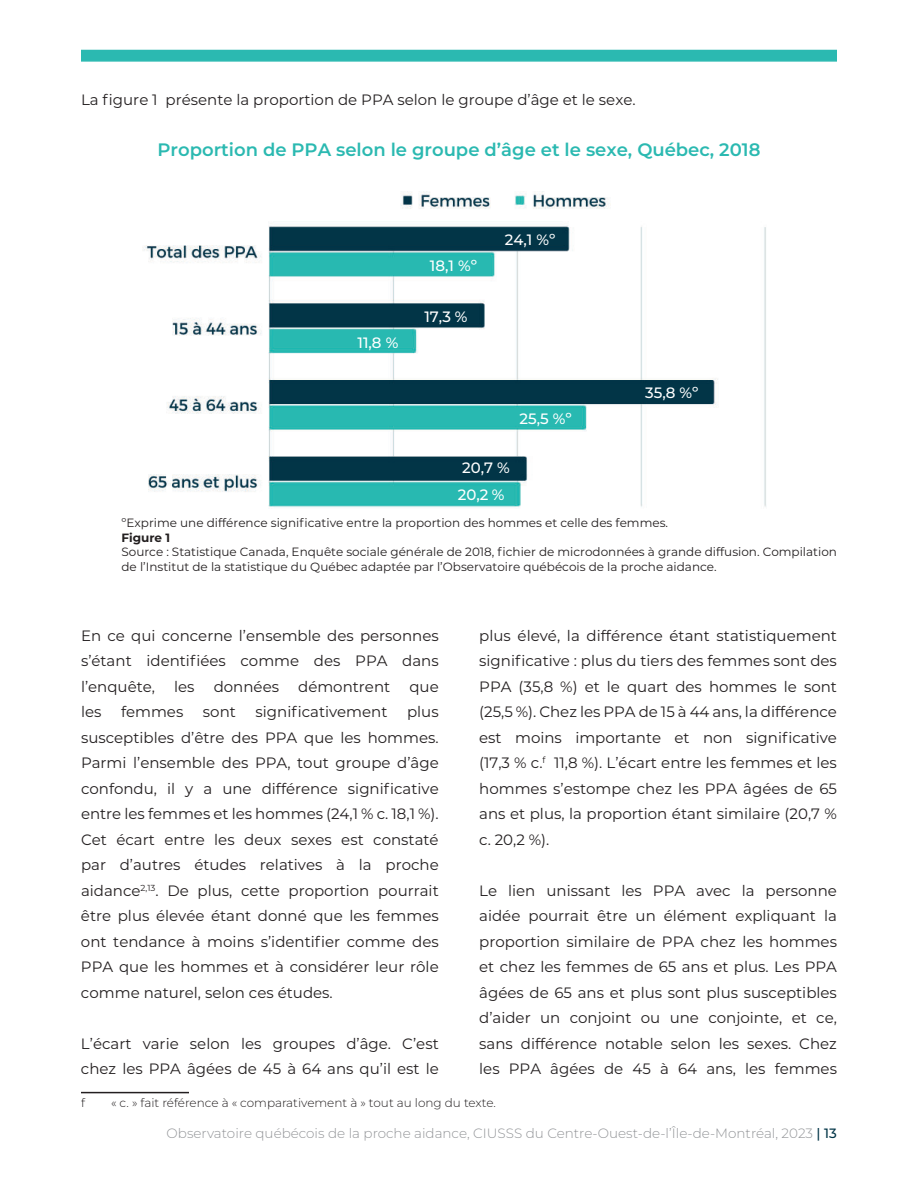
<style>
.page{position:relative;width:918px;height:1188px;background:#fff}
.page>*{position:absolute;margin:0;border:0;box-sizing:border-box;transform-origin:0 0}
.t1{font:600 18px "Montserrat";color:#2bb9b1}
.t2{font:15px/25.5px "Montserrat";color:#231f20;text-align:justify}
.t3{font:500 15px/26.7px "Montserrat";color:#fff}
.t4{font:300 13.5px "Montserrat";color:#939598}
.t5{font:12px/14.4px "Montserrat";color:#231f20}
.t6{font:300 12px "Montserrat";color:#231f20}
.t7{font:700 12px "Montserrat";color:#231f20}
.s1{font-weight:500;color:#023547}
</style>
<div class="page">
<div style="left:81px;top:50px;width:756px;height:12px;background:#2bb9b1;border:2px solid #2bb9b1"></div>
<img style="left:142px;top:191px;width:624px;height:317px">
<hr style="left:81px;top:1092px;width:108px;height:1px;background:#231f20">
<p class="t2" style="left:81px;top:87px;width:556px">La figure 1 présente la proportion de PPA selon le groupe d’âge et le sexe.</p>
<p class="t1" style="left:158px;top:142px;width:604px">Proportion de PPA selon le groupe d’âge et le sexe, Québec, 2018</p>
<p class="t3" style="left:357px;top:330px;width:42px">11,8 %</p>
<p class="t3" style="left:430px;top:254px;width:49px">18,1 %º</p>
<p class="t3" style="left:424px;top:304px;width:45px">17,3 %</p>
<p class="t3" style="left:505px;top:227px;width:52px">24,1 %º</p>
<p class="t3" style="left:520px;top:407px;width:54px">25,5 %º</p>
<p class="t3" style="left:458px;top:456px;width:54px">20,7 %<br>20,2 %</p>
<p class="t3" style="left:645px;top:380px;width:55px">35,8 %º</p>
<p class="t5" style="left:122px;top:516px;width:548px">ºExprime une différence significative entre la proportion des hommes et celle des femmes.</p>
<p class="t7" style="left:122px;top:532px;width:50px">Figure 1</p>
<p class="t5" style="left:122px;top:545px;width:717px">Source : Statistique Canada, Enquête sociale générale de 2018, fichier de microdonnées à grande diffusion. Compilation de l’Institut de la statistique du Québec adaptée par l’Observatoire québécois de la proche aidance.</p>
<p class="t2" style="left:479px;top:623px;width:359px">plus élevé, la différence étant statistiquement significative : plus du tiers des femmes sont des PPA (35,8 %) et le quart des hommes le sont (25,5 %). Chez les PPA de 15 à 44 ans, la différence est moins importante et non significative (17,3 % c.<sup>f</sup> 11,8 %). L’écart entre les femmes et les hommes s’estompe chez les PPA âgées de 65 ans et plus, la proportion étant similaire (20,7 % c. 20,2 %).</p>
<p class="t2" style="left:479px;top:878px;width:359px">Le lien unissant les PPA avec la personne aidée pourrait être un élément expliquant la proportion similaire de PPA chez les hommes et chez les femmes de 65 ans et plus. Les PPA âgées de 65 ans et plus sont plus susceptibles d’aider un conjoint ou une conjointe, et ce, sans différence notable selon les sexes. Chez les PPA âgées de 45 à 64 ans, les femmes</p>
<p class="t2" style="left:81px;top:623px;width:359px">En ce qui concerne l’ensemble des personnes s’étant identifiées comme des PPA dans l’enquête,</p>
<p class="t2" style="left:174px;top:674px;width:22px">les</p>
<p class="t2" style="left:214px;top:674px;width:67px">données</p>
<p class="t2" style="left:298px;top:674px;width:94px">démontrent</p>
<p class="t2" style="left:409px;top:674px;width:31px">que</p>
<p class="t2" style="left:81px;top:699px;width:22px">les</p>
<p class="t2" style="left:121px;top:699px;width:64px">femmes</p>
<p class="t2" style="left:203px;top:699px;width:34px">sont</p>
<p class="t2" style="left:256px;top:699px;width:134px">significativement</p>
<p class="t2" style="left:81px;top:699px;width:359px;text-indent:326px">plus susceptibles d’être des PPA que les hommes.<br>Parmi l’ensemble des PPA, tout groupe d’âge confondu, il y a une différence significative entre les femmes et les hommes (24,1 % c. 18,1 %).<br>Cet écart entre les deux sexes est constaté par d’autres études relatives à la proche aidance<sup>2,13</sup>. De plus, cette proportion pourrait être plus élevée étant donné que les femmes ont tendance à moins s’identifier comme des PPA que les hommes et à considérer leur rôle comme naturel, selon ces études.</p>
<p class="t2" style="left:81px;top:1031px;width:359px">L’écart varie selon les groupes d’âge. C’est chez les PPA âgées de 45 à 64 ans qu’il est le</p>
<p class="t6" style="left:81px;top:1095px;width:5px">f</p>
<p class="t6" style="left:111px;top:1095px;width:386px">« c. » fait référence à « comparativement à » tout au long du texte.</p>
<p class="t4" style="left:167px;top:1128px;width:672px">Observatoire québécois de la proche aidance, CIUSSS du Centre-Ouest-de-l’Île-de-Montréal, 2023 <span class="s1">| 13</span></p>
</div>
